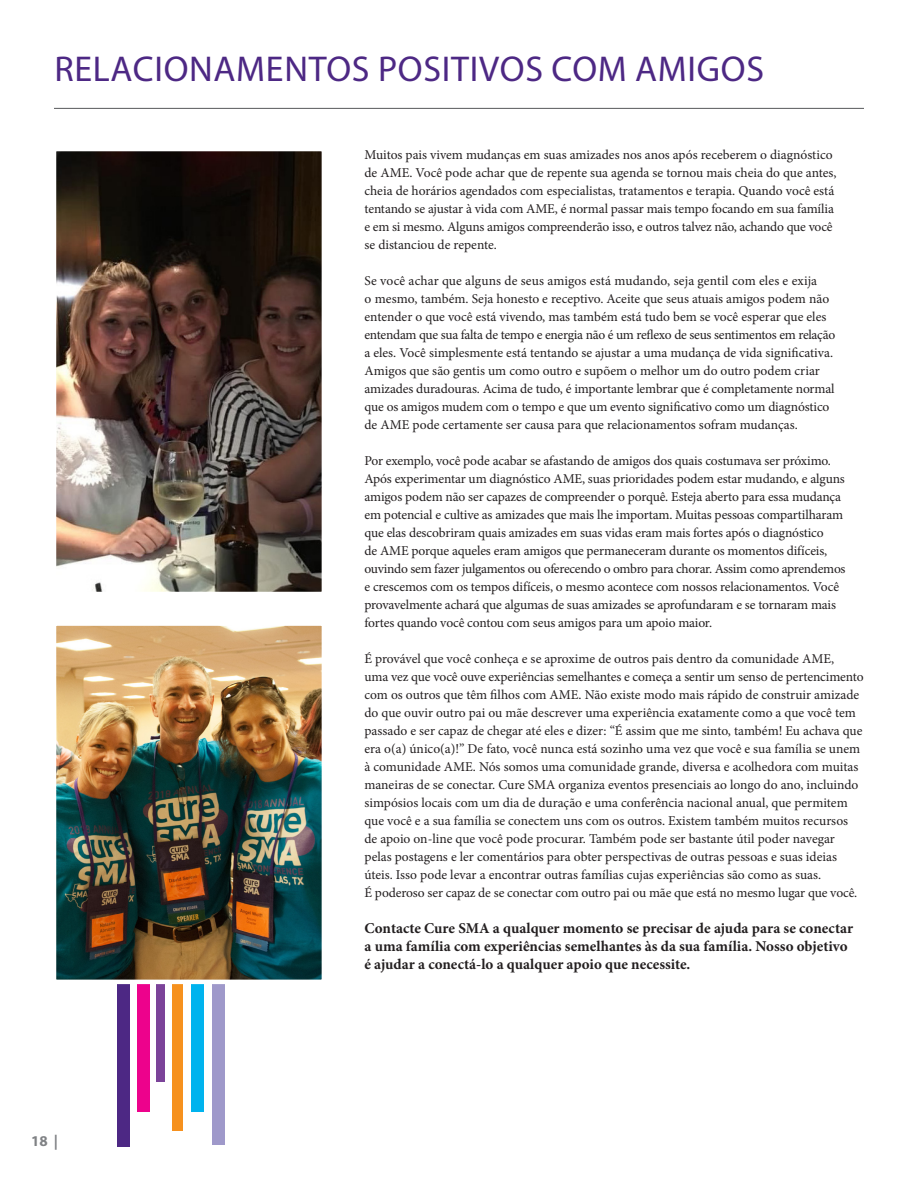
<style>
.page{position:relative;width:918px;height:1188px;background:#fff}
.page>*{position:absolute;margin:0;border:0;box-sizing:border-box;transform-origin:0 0}
.t1{font:36px "Myriad Pro";letter-spacing:.02em;color:#4d2884}
.t2{font:700 15px/18px "Minion Pro";color:#231f20}
.t3{font:700 15px "Myriad Pro";color:#808285}
.t4{font:13.5px/18px "Minion Pro";letter-spacing:-.01em;color:#231f20}
</style>
<div class="page">
<div style="left:213px;top:683px;width:12px;height:461px;background:#9f99ca"></div>
<div style="left:172px;top:683px;width:11px;height:447px;background:#f6911e"></div>
<div style="left:157px;top:683px;width:8px;height:399px;background:#7b4399"></div>
<div style="left:192px;top:683px;width:12px;height:429px;background:#00b3ee"></div>
<div style="left:137px;top:683px;width:12px;height:429px;background:#ed028c"></div>
<div style="left:118px;top:683px;width:12px;height:464px;background:#4d2884"></div>
<hr style="left:54px;top:108px;width:810px;height:1px;background:#57585a">
<img style="left:57px;top:152px;width:264px;height:439px">
<div style="left:52px;top:147px;width:274px;height:449px;border:4px solid #fff"></div>
<img style="left:57px;top:626px;width:264px;height:353px">
<div style="left:52px;top:621px;width:274px;height:363px;border:4px solid #fff"></div>
<p class="t1" style="left:54px;top:47px;width:711px">RELACIONAMENTOS POSITIVOS COM AMIGOS</p>
<p class="t3" style="left:31px;top:1131px;width:28px">18 |</p>
<p class="t4" style="left:364px;top:146px;width:474px">Muitos pais vivem mudanças em suas amizades nos anos após receberem o diagnóstico de AME. Você pode achar que de repente sua agenda se tornou mais cheia do que antes, cheia de horários agendados com especialistas, tratamentos e terapia. Quando você está tentando se ajustar à vida com AME, é normal passar mais tempo focando em sua família e em si mesmo. Alguns amigos compreenderão isso, e outros talvez não, achando que você se distanciou de repente.</p>
<p class="t4" style="left:364px;top:272px;width:472px">Se você achar que alguns de seus amigos está mudando, seja gentil com eles e exija<br>o mesmo, também. Seja honesto e receptivo. Aceite que seus atuais amigos podem não entender o que você está vivendo, mas também está tudo bem se você esperar que eles entendam que sua falta de tempo e energia não é um reflexo de seus sentimentos em relação a eles. Você simplesmente está tentando se ajustar a uma mudança de vida significativa.<br>Amigos que são gentis um como outro e supõem o melhor um do outro podem criar amizades duradouras. Acima de tudo, é importante lembrar que é completamente normal que os amigos mudem com o tempo e que um evento significativo como um diagnóstico de AME pode certamente ser causa para que relacionamentos sofram mudanças.</p>
<p class="t4" style="left:364px;top:452px;width:483px">Por exemplo, você pode acabar se afastando de amigos dos quais costumava ser próximo.<br>Após experimentar um diagnóstico AME, suas prioridades podem estar mudando, e alguns amigos podem não ser capazes de compreender o porquê. Esteja aberto para essa mudança em potencial e cultive as amizades que mais lhe importam. Muitas pessoas compartilharam que elas descobriram quais amizades em suas vidas eram mais fortes após o diagnóstico<br>de AME porque aqueles eram amigos que permaneceram durante os momentos difíceis, ouvindo sem fazer julgamentos ou oferecendo o ombro para chorar. Assim como aprendemos e crescemos com os tempos difíceis, o mesmo acontece com nossos relacionamentos. Você provavelmente achará que algumas de suas amizades se aprofundaram e se tornaram mais fortes quando você contou com seus amigos para um apoio maior.</p>
<p class="t4" style="left:364px;top:650px;width:501px">É provável que você conheça e se aproxime de outros pais dentro da comunidade AME,<br>uma vez que você ouve experiências semelhantes e começa a sentir um senso de pertencimento com os outros que têm filhos com AME. Não existe modo mais rápido de construir amizade do que ouvir outro pai ou mãe descrever uma experiência exatamente como a que você tem passado e ser capaz de chegar até eles e dizer: “É assim que me sinto, também! Eu achava que era o(a) único(a)!” De fato, você nunca está sozinho uma vez que você e sua família se unem à comunidade AME. Nós somos uma comunidade grande, diversa e acolhedora com muitas maneiras de se conectar. Cure SMA organiza eventos presenciais ao longo do ano, incluindo simpósios locais com um dia de duração e uma conferência nacional anual, que permitem que você e a sua família se conectem uns com os outros. Existem também muitos recursos de apoio on-line que você pode procurar. Também pode ser bastante útil poder navegar pelas postagens e ler comentários para obter perspectivas de outras pessoas e suas ideias úteis. Isso pode levar a encontrar outras famílias cujas experiências são como as suas.<br>É poderoso ser capaz de se conectar com outro pai ou mãe que está no mesmo lugar que você.</p>
<p class="t2" style="left:364px;top:919px;width:490px">Contacte Cure SMA a qualquer momento se precisar de ajuda para se conectar a uma família com experiências semelhantes às da sua família. Nosso objetivo é ajudar a conectá-lo a qualquer apoio que necessite.</p>
</div>
